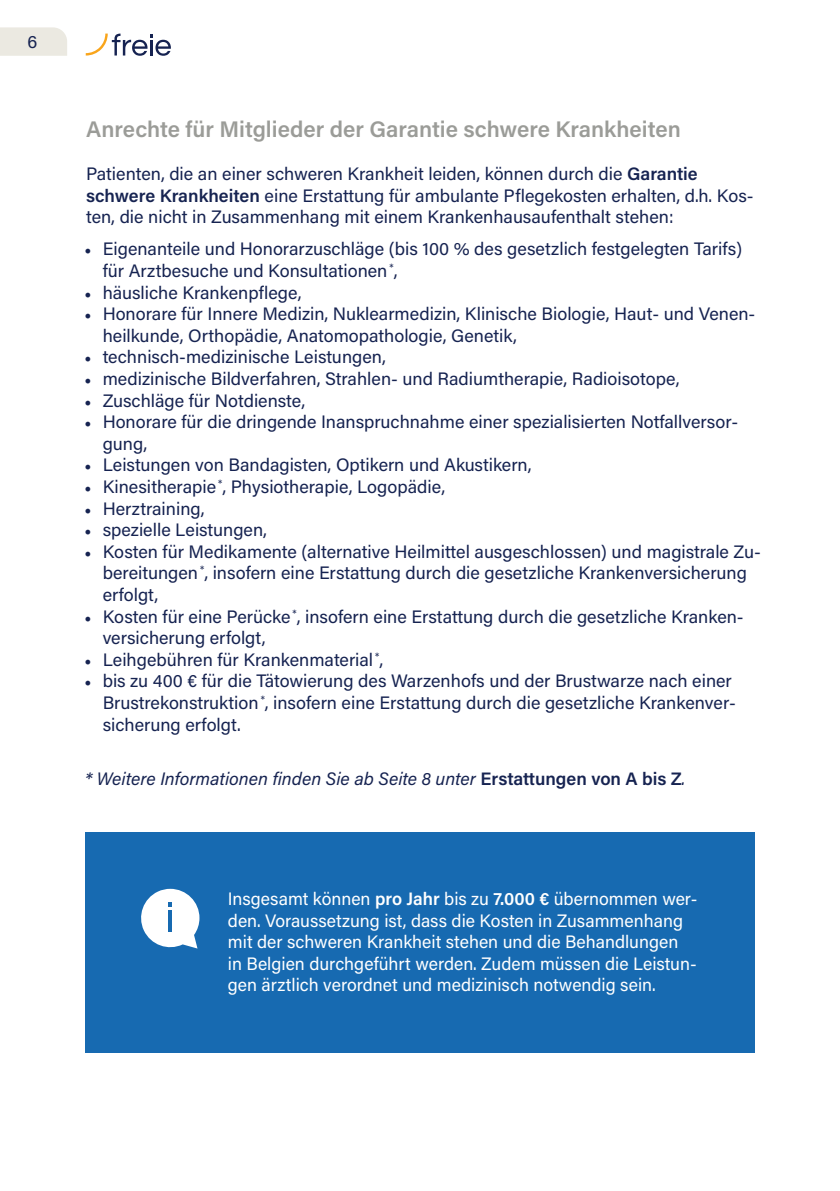
<style>
.page{position:relative;width:840px;height:1191px;background:#fff}
.page>*{position:absolute;margin:0;border:0;box-sizing:border-box;transform-origin:0 0}
.t1{font:600 22.4px "Acumin Pro";color:#9b9c98}
.t2{font:18px/21.6px "Acumin Pro";color:#162351}
.t3{font:18px/21.6px "Acumin Pro";color:#fff}
.t4{font:italic 18px "Acumin Pro";color:#162351}
.s1{font-weight:600}
.s2{font-family:"Minion Pro"}
.s3{font-weight:600;font-style:normal}
</style>
<div class="page">
<svg style="left:86px;top:34px;width:85px;height:22px"></svg>
<div style="left:85px;top:832px;width:669px;height:220px;background:#176ab1"></div>
<svg style="left:141px;top:888px;width:58px;height:61px"></svg>
<hr style="left:168px;top:910px;width:4px;height:21px;background:#176ab1">
<div style="left:0;top:27px;width:67px;height:29px;background:#ebe9e1"></div>
<p class="t2" style="left:27px;top:30px;width:11px">6</p>
<p class="t1" style="left:86px;top:114px;width:596px">Anrechte für Mitglieder der Garantie schwere Krankheiten</p>
<p class="t2" style="left:86px;top:162px;width:668px">Patienten, die an einer schweren Krankheit leiden, können durch die <span class="s1">Garantie schwere Krankheiten</span> eine Erstattung für ambulante Pflegekosten erhalten, d.h. Kos&shy;ten, die nicht in Zusammenhang mit einem Krankenhausaufenthalt stehen:</p>
<p class="t2" style="left:103px;top:237px;width:640px;text-indent:-18px"><span class="s2">•</span> Eigenanteile und Honorarzuschläge (bis 100 % des gesetzlich festgelegten Tarifs) für Arztbesuche und Konsultationen <sup>*</sup>,</p>
<p class="t2" style="left:85px;top:281px;width:218px"><span class="s2">•</span> häusliche Krankenpflege,</p>
<p class="t2" style="left:103px;top:302px;width:653px;text-indent:-18px"><span class="s2">•</span> Honorare für Innere Medizin, Nuklearmedizin, Klinische Biologie, Haut- und Venen&shy;heilkunde, Orthopädie, Anatomopathologie, Genetik,</p>
<p class="t2" style="left:85px;top:345px;width:302px"><span class="s2">•</span> technisch-medizinische Leistungen,</p>
<p class="t2" style="left:85px;top:367px;width:596px"><span class="s2">•</span> medizinische Bildverfahren, Strahlen- und Radiumtherapie, Radioisotope,</p>
<p class="t2" style="left:85px;top:389px;width:222px"><span class="s2">•</span> Zuschläge für Notdienste,</p>
<p class="t2" style="left:103px;top:410px;width:636px;text-indent:-18px"><span class="s2">•</span> Honorare für die dringende Inanspruchnahme einer spezialisierten Notfallversor&shy;gung,</p>
<p class="t2" style="left:85px;top:453px;width:448px"><span class="s2">•</span> Leistungen von Bandagisten, Optikern und Akustikern,</p>
<p class="t2" style="left:85px;top:475px;width:362px"><span class="s2">•</span> Kinesitherapie <sup>*</sup>, Physiotherapie, Logopädie,</p>
<p class="t2" style="left:85px;top:497px;width:121px"><span class="s2">•</span> Herztraining,</p>
<p class="t2" style="left:85px;top:518px;width:184px"><span class="s2">•</span> spezielle Leistungen,</p>
<p class="t2" style="left:103px;top:540px;width:659px;text-indent:-18px"><span class="s2">•</span> Kosten für Medikamente (alternative Heilmittel ausgeschlossen) und magistrale Zu&shy;bereitungen <sup>*</sup>, insofern eine Erstattung durch die gesetzliche Krankenversicherung erfolgt,</p>
<p class="t2" style="left:103px;top:605px;width:642px;text-indent:-18px"><span class="s2">•</span> Kosten für eine Perücke <sup>*</sup>, insofern eine Erstattung durch die gesetzliche Kranken&shy;versicherung erfolgt,</p>
<p class="t2" style="left:85px;top:648px;width:300px"><span class="s2">•</span> Leihgebühren für Krankenmaterial <sup>*</sup>,</p>
<p class="t2" style="left:103px;top:669px;width:634px;text-indent:-18px"><span class="s2">•</span> bis zu 400 € für die Tätowierung des Warzenhofs und der Brustwarze nach einer<br>Brustrekonstruktion <sup>*</sup>, insofern eine Erstattung durch die gesetzliche Krankenver&shy;sicherung erfolgt.</p>
<p class="t4" style="left:85px;top:766px;width:601px">* Weitere Informationen finden Sie ab Seite 8 unter <span class="s3">Erstattungen von A bis Z</span>.</p>
<p class="t3" style="left:228px;top:887px;width:471px">Insgesamt können <span class="s1">pro Jahr</span> bis zu <span class="s1">7.000 €</span> übernommen wer&shy;den. Voraussetzung ist, dass die Kosten in Zusammenhang mit der schweren Krankheit stehen und die Behandlungen<br>in Belgien durchgeführt werden. Zudem müssen die Leistun&shy;gen ärztlich verordnet und medizinisch notwendig sein.</p>
</div>
